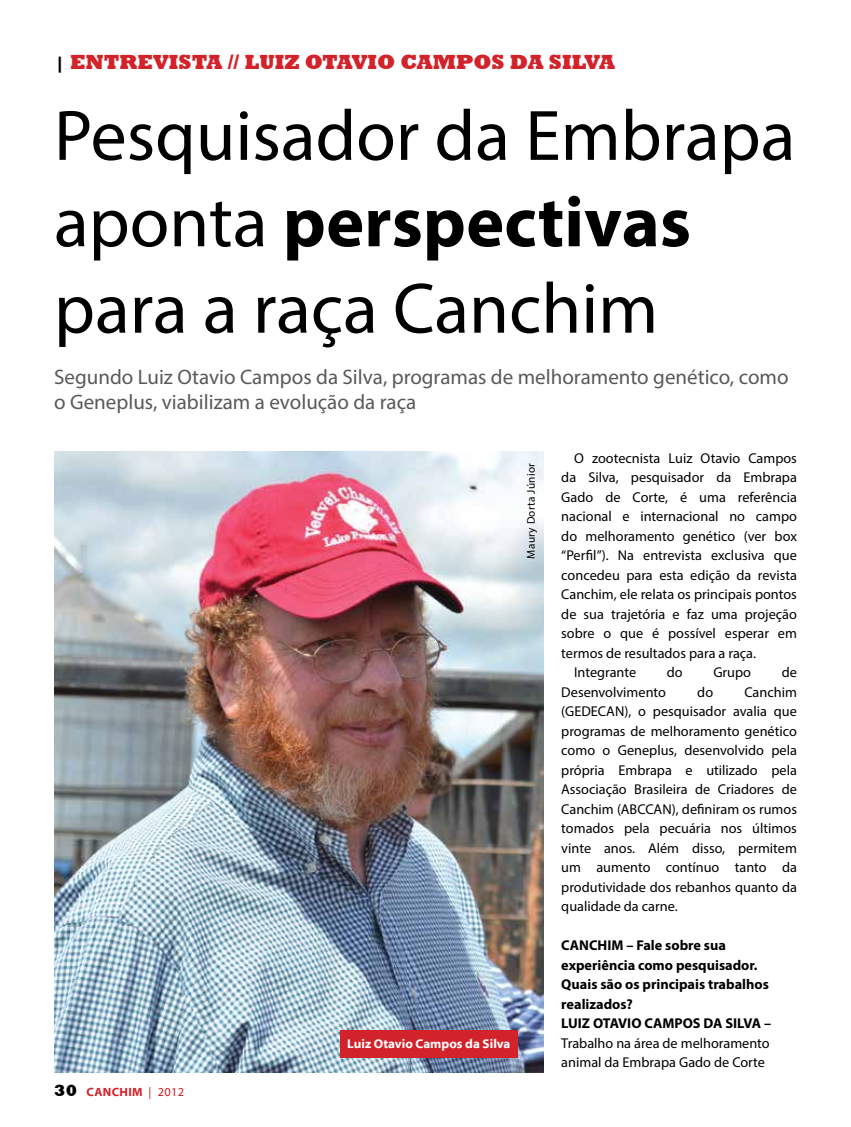
<style>
.page{position:relative;width:851px;height:1127px;background:#fff}
.page>*{position:absolute;margin:0;border:0;box-sizing:border-box;transform-origin:0 0}
.t1{font:72px/86.4px "Myriad Pro";color:#000}
.t2{font:21px/25.2px "Myriad Pro";color:#58595b}
.t3{font:800 21px "Rockwell";color:#d2232a}
.t4{font:14.25px/19.5px "Myriad Pro";color:#000;text-align:justify}
.t5{font:700 14.25px/19.5px "Myriad Pro";color:#000}
.t6{font:700 12.75px "Myriad Web Pro";color:#fff}
.t7{font:700 12px "Myriad Web Pro";letter-spacing:.025em;color:#d2232a}
.t8{font:11.25px "Myriad Pro";letter-spacing:.025em;color:#000}
.s1{font-size:18px;color:#000}
.s2{font-weight:700}
.s3{font-family:"Rockwell";font-weight:800;font-size:16.5px;color:#000}
.s4{font-weight:400}
</style>
<div class="page">
<img style="left:54px;top:452px;width:489px;height:621px">
<div style="left:340px;top:1030px;width:177px;height:27px;background:#d2232a"></div>
<h2 class="t3" style="left:54px;top:49px;width:562px"><span class="s1">|</span> ENTREVISTA // LUIZ OTAVIO CAMPOS DA SILVA</h2>
<h1 class="t1" style="left:54px;top:91px;width:742px">Pesquisador da Embrapa aponta <span class="s2">perspectivas </span>para a raça Canchim</h1>
<h2 class="t2" style="left:54px;top:364px;width:736px">Segundo Luiz Otavio Campos da Silva, programas de melhoramento genético, como o Geneplus, viabilizam a evolução da raça</h2>
<p class="t7" style="left:54px;top:1085px;width:131px"><span class="s3">30</span> CANCHIM <span class="s4">| 2012</span></p>
<p class="t8" style="left:524px;top:558px;width:97px;rotate:-90deg">Maury Dorta Júnior</p>
<p class="t6" style="left:347px;top:1036px;width:165px">Luiz Otavio Campos da Silva</p>
<p class="t4" style="left:574px;top:448px;width:224px">O zootecnista Luiz Otavio Campos</p>
<p class="t4" style="left:561px;top:467px;width:237px">da Silva, pesquisador da Embrapa</p>
<p class="t4" style="left:561px;top:487px;width:237px">Gado de Corte, é uma referência</p>
<p class="t4" style="left:561px;top:506px;width:237px">nacional e internacional no campo</p>
<p class="t4" style="left:561px;top:526px;width:237px">do melhoramento genético (ver box</p>
<p class="t4" style="left:561px;top:545px;width:237px">“Perfil”). Na entrevista exclusiva que</p>
<p class="t4" style="left:561px;top:565px;width:237px">concedeu para esta edição da revista</p>
<p class="t4" style="left:561px;top:584px;width:237px">Canchim, ele relata os principais pontos</p>
<p class="t4" style="left:561px;top:604px;width:237px">de sua trajetória e faz uma projeção</p>
<p class="t4" style="left:561px;top:623px;width:237px">sobre o que é possível esperar em</p>
<p class="t4" style="left:561px;top:643px;width:196px">termos de resultados para a raça.</p>
<p class="t4" style="left:574px;top:662px;width:64px">Integrante</p>
<p class="t4" style="left:666px;top:662px;width:17px">do</p>
<p class="t4" style="left:713px;top:662px;width:39px">Grupo</p>
<p class="t4" style="left:781px;top:662px;width:17px">de</p>
<p class="t4" style="left:561px;top:682px;width:106px">Desenvolvimento</p>
<p class="t4" style="left:697px;top:682px;width:17px">do</p>
<p class="t4" style="left:561px;top:682px;width:237px;text-indent:183px">Canchim (GEDECAN), o pesquisador avalia que programas de melhoramento genético como o Geneplus, desenvolvido pela própria Embrapa e utilizado pela Associação Brasileira de Criadores de Canchim (ABCCAN), definiram os rumos tomados pela pecuária nos últimos vinte anos. Além disso, permitem um aumento contínuo tanto da produtividade dos rebanhos quanto da qualidade da carne.</p>
<p class="t5" style="left:561px;top:935px;width:211px">CANCHIM – Fale sobre sua experiência como pesquisador.<br>Quais são os principais trabalhos realizados?<br>LUIZ OTAVIO CAMPOS DA SILVA –</p>
<p class="t4" style="left:561px;top:1033px;width:210px">Trabalho na área de melhoramento animal da Embrapa Gado de Corte</p>
</div>
